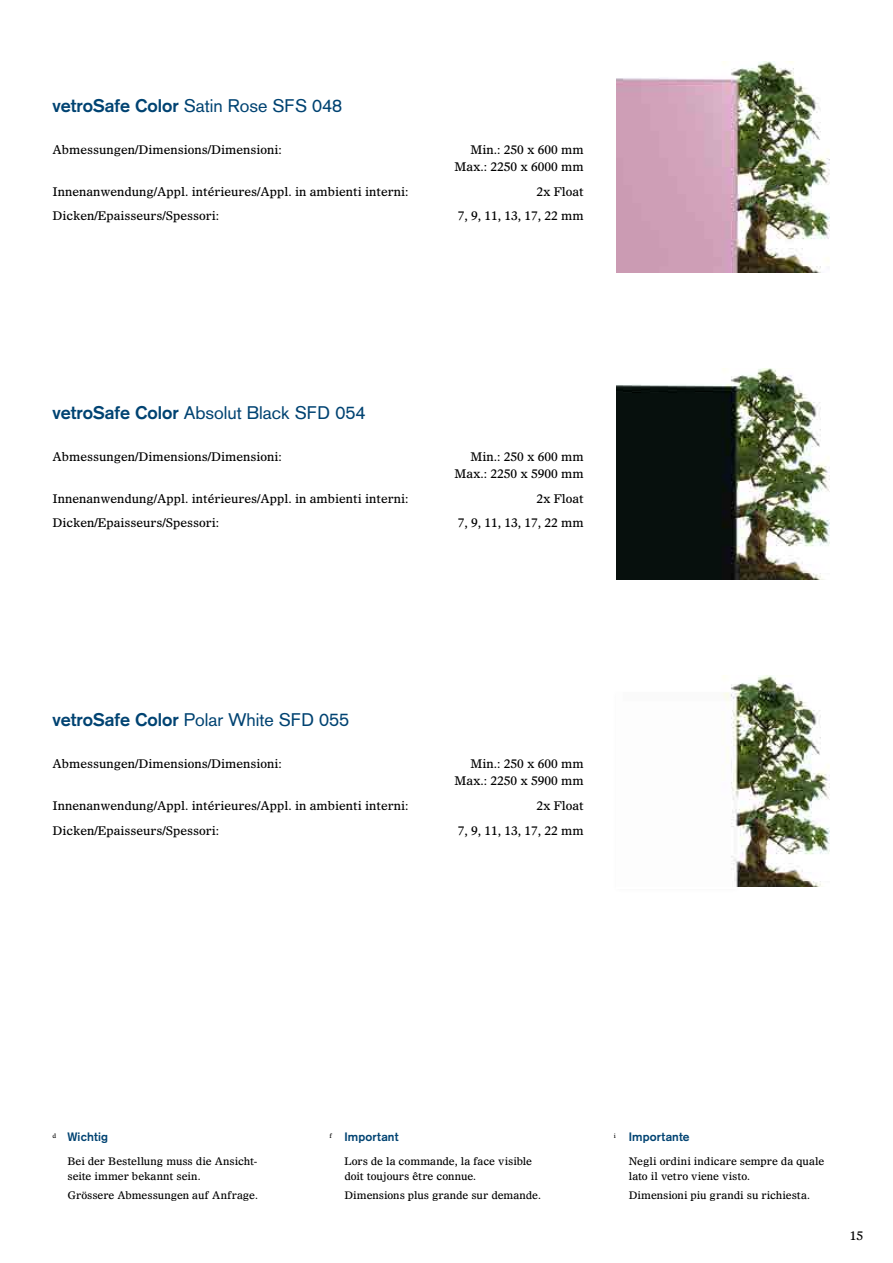
<style>
.page{position:relative;width:893px;height:1263px;background:#fff}
.page>*{position:absolute;margin:0;border:0;box-sizing:border-box;transform-origin:0 0}
.t1{font:18px "Basic Commercial LT Std";color:#004372}
.t2{font:12px/17.2px "Olympian LT Std";color:#000;text-align:right}
.t3{font:700 12px "Basic Commercial LT Std";letter-spacing:.015em;color:#004372}
.t4{font:10.5px/15px "Olympian LT";letter-spacing:-.005em;color:#000}
.s1{font-weight:700}
</style>
<div class="page">
<img style="left:617px;top:369px;width:212px;height:210px">
<img style="left:723px;top:676px;width:106px;height:210px">
<img style="left:617px;top:62px;width:212px;height:210px">
<h1 class="t1" style="left:52px;top:95px;width:291px"><span class="s1">vetroSafe Color</span> Satin Rose SFS 048</h1>
<p class="t2" style="left:52px;top:140px;width:231px">Abmessungen/Dimensions/Dimensioni:</p>
<p class="t2" style="left:455px;top:140px;width:131px">Min.: 250 x 600 mm<br>Max.: 2250 x 6000 mm</p>
<p class="t2" style="left:52px;top:182px;width:358px">Innenanwendung/Appl. intérieures/Appl. in ambienti interni:</p>
<p class="t2" style="left:537px;top:182px;width:49px">2x Float</p>
<p class="t2" style="left:52px;top:207px;width:168px">Dicken/Epaisseurs/Spessori:</p>
<p class="t2" style="left:458px;top:207px;width:128px">7, 9, 11, 13, 17, 22 mm</p>
<h1 class="t1" style="left:52px;top:402px;width:314px"><span class="s1">vetroSafe Color</span> Absolut Black SFD 054</h1>
<p class="t2" style="left:52px;top:447px;width:231px">Abmessungen/Dimensions/Dimensioni:</p>
<p class="t2" style="left:455px;top:447px;width:131px">Min.: 250 x 600 mm<br>Max.: 2250 x 5900 mm</p>
<p class="t2" style="left:52px;top:489px;width:358px">Innenanwendung/Appl. intérieures/Appl. in ambienti interni:</p>
<p class="t2" style="left:537px;top:489px;width:49px">2x Float</p>
<p class="t2" style="left:52px;top:514px;width:168px">Dicken/Epaisseurs/Spessori:</p>
<p class="t2" style="left:458px;top:514px;width:128px">7, 9, 11, 13, 17, 22 mm</p>
<h1 class="t1" style="left:52px;top:709px;width:298px"><span class="s1">vetroSafe Color</span> Polar White SFD 055</h1>
<p class="t2" style="left:52px;top:755px;width:231px">Abmessungen/Dimensions/Dimensioni:</p>
<p class="t2" style="left:455px;top:755px;width:131px">Min.: 250 x 600 mm<br>Max.: 2250 x 5900 mm</p>
<p class="t2" style="left:52px;top:797px;width:358px">Innenanwendung/Appl. intérieures/Appl. in ambienti interni:</p>
<p class="t2" style="left:537px;top:797px;width:49px">2x Float</p>
<p class="t2" style="left:52px;top:821px;width:168px">Dicken/Epaisseurs/Spessori:</p>
<p class="t2" style="left:458px;top:821px;width:128px">7, 9, 11, 13, 17, 22 mm</p>
<p class="t3" style="left:52px;top:1129px;width:57px"><sup>d</sup> Wichtig</p>
<p class="t4" style="left:67px;top:1153px;width:191px">Bei der Bestellung muss die Ansicht&shy;seite immer bekannt sein.</p>
<p class="t4" style="left:67px;top:1188px;width:192px">Grössere Abmessungen auf Anfrage.</p>
<p class="t3" style="left:329px;top:1129px;width:71px"><sup>f</sup> Important</p>
<p class="t4" style="left:344px;top:1153px;width:189px">Lors de la commande, la face visible doit toujours être connue.</p>
<p class="t4" style="left:344px;top:1188px;width:198px">Dimensions plus grande sur demande.</p>
<p class="t3" style="left:614px;top:1129px;width:77px"><sup>i</sup> Importante</p>
<p class="t4" style="left:629px;top:1153px;width:197px">Negli ordini indicare sempre da quale lato il vetro viene visto.</p>
<p class="t4" style="left:629px;top:1188px;width:183px">Dimensioni piu grandi su richiesta.</p>
<p class="t2" style="left:850px;top:1226px;width:15px">15</p>
</div>
